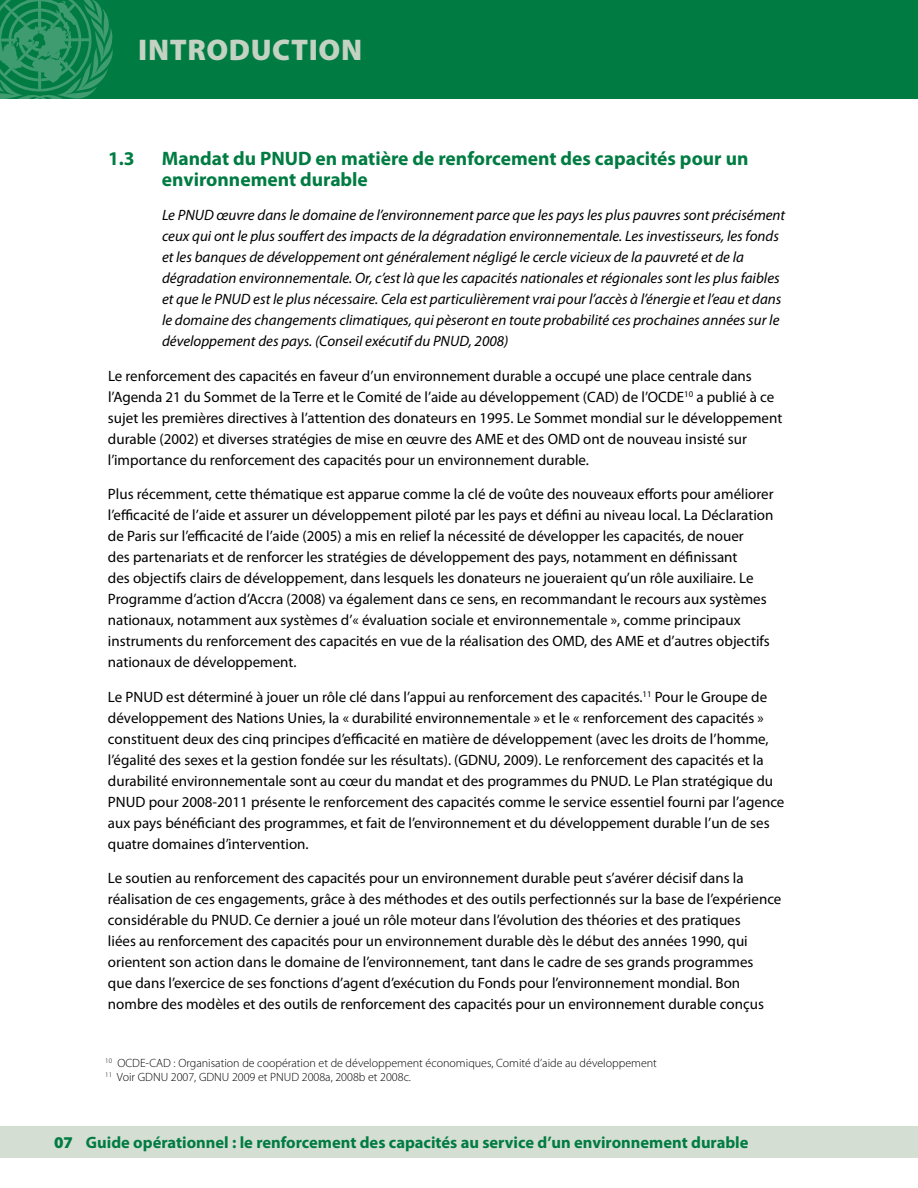
<style>
.page{position:relative;width:918px;height:1188px;background:#fff}
.page>*{position:absolute;margin:0;border:0;box-sizing:border-box;transform-origin:0 0}
.t1{font:900 30px "Myriad Pro";letter-spacing:.02em;color:#c3d2c2}
.t2{font:700 19.5px/21px "Myriad Pro";color:#007c42}
.t3{font:700 16.5px "Myriad Pro";color:#007c42}
.t4{font:15px/21px "Myriad Pro";color:#000}
.t5{font:italic 15px/21px "Myriad Pro";color:#000}
.t6{font:300 12px/14.4px "Myriad Pro";color:#000}
.s1{font-weight:900}
</style>
<div class="page">
<div style="left:0;top:0;width:918px;height:99px;background:#007c42"></div>
<svg style="left:0;top:0;width:113px;height:99px"></svg>
<div style="left:0;top:1126px;width:918px;height:32px;background:#d5ded3"></div>
<h1 class="t1" style="left:138px;top:30px;width:225px">INTRODUCTION</h1>
<h2 class="t2" style="left:162px;top:147px;width:588px;text-indent:17px">andat du PNUD en matière de renforcement des capacités pour un environnement durable</h2>
<p class="t5" style="left:162px;top:205px;width:625px">Le PNUD œuvre dans le domaine de l’environnement parce que les pays les plus pauvres sont précisément ceux qui ont le plus souffert des impacts de la dégradation environnementale. Les investisseurs, les fonds et les banques de développement ont généralement négligé le cercle vicieux de la pauvreté et de la dégradation environnementale. Or, c’est là que les capacités nationales et régionales sont les plus faibles et que le PNUD est le plus nécessaire. Cela est particulièrement vrai pour l’accès à l’énergie et l’eau et dans le domaine des changements climatiques, qui pèseront en toute probabilité ces prochaines années sur le développement des pays. (Conseil exécutif du PNUD, 2008)</p>
<p class="t4" style="left:108px;top:365px;width:676px">Le renforcement des capacités en faveur d’un environnement durable a occupé une place centrale dans l’Agenda 21 du Sommet de la Terre et le Comité de l’aide au développement (CAD) de l’OCDE<sup>10</sup> a publié à ce sujet les premières directives à l’attention des donateurs en 1995. Le Sommet mondial sur le développement durable (2002) et diverses stratégies de mise en œuvre des AME et des OMD ont de nouveau insisté sur l’importance du renforcement des capacités pour un environnement durable.</p>
<p class="t4" style="left:108px;top:484px;width:667px">Plus récemment, cette thématique est apparue comme la clé de voûte des nouveaux efforts pour améliorer l’efficacité de l’aide et assurer un développement piloté par les pays et défini au niveau local. La Déclaration de Paris sur l’efficacité de l’aide (2005) a mis en relief la nécessité de développer les capacités, de nouer<br>des partenariats et de renforcer les stratégies de développement des pays, notamment en définissant<br>des objectifs clairs de développement, dans lesquels les donateurs ne joueraient qu’un rôle auxiliaire. Le Programme d’action d’Accra (2008) va également dans ce sens, en recommandant le recours aux systèmes nationaux, notamment aux systèmes d’« évaluation sociale et environnementale », comme principaux instruments du renforcement des capacités en vue de la réalisation des OMD, des AME et d’autres objectifs nationaux de développement.</p>
<p class="t4" style="left:108px;top:686px;width:678px">Le PNUD est déterminé à jouer un rôle clé dans l’appui au renforcement des capacités.<sup>11</sup> Pour le Groupe de développement des Nations Unies, la « durabilité environnementale » et le « renforcement des capacités » constituent deux des cinq principes d’efficacité en matière de développement (avec les droits de l’homme, l’égalité des sexes et la gestion fondée sur les résultats). (GDNU, 2009). Le renforcement des capacités et la durabilité environnementale sont au cœur du mandat et des programmes du PNUD. Le Plan stratégique du PNUD pour 2008-2011 présente le renforcement des capacités comme le service essentiel fourni par l’agence aux pays bénéficiant des programmes, et fait de l’environnement et du développement durable l’un de ses quatre domaines d’intervention.</p>
<p class="t4" style="left:108px;top:868px;width:675px">Le soutien au renforcement des capacités pour un environnement durable peut s’avérer décisif dans la réalisation de ces engagements, grâce à des méthodes et des outils perfectionnés sur la base de l’expérience considérable du PNUD. Ce dernier a joué un rôle moteur dans l’évolution des théories et des pratiques<br>liées au renforcement des capacités pour un environnement durable dès le début des années 1990, qui orientent son action dans le domaine de l’environnement, tant dans le cadre de ses grands programmes que dans l’exercice de ses fonctions d’agent d’exécution du Fonds pour l’environnement mondial. Bon nombre des modèles et des outils de renforcement des capacités pour un environnement durable conçus</p>
<h2 class="t2" style="left:108px;top:147px;width:42px">1.3 M</h2>
<p class="t6" style="left:105px;top:1055px;width:553px"><sup>10</sup> OCDE-CAD : Organisation de coopération et de développement économiques, Comité d’aide au développement<br><sup>11</sup> Voir GDNU 2007, GDNU 2009 et PNUD 2008a, 2008b et 2008c.</p>
<p class="t3" style="left:54px;top:1131px;width:696px"><span class="s1">07</span> Guide opérationnel : le renforcement des capacités au service d’un environnement durable</p>
</div>
